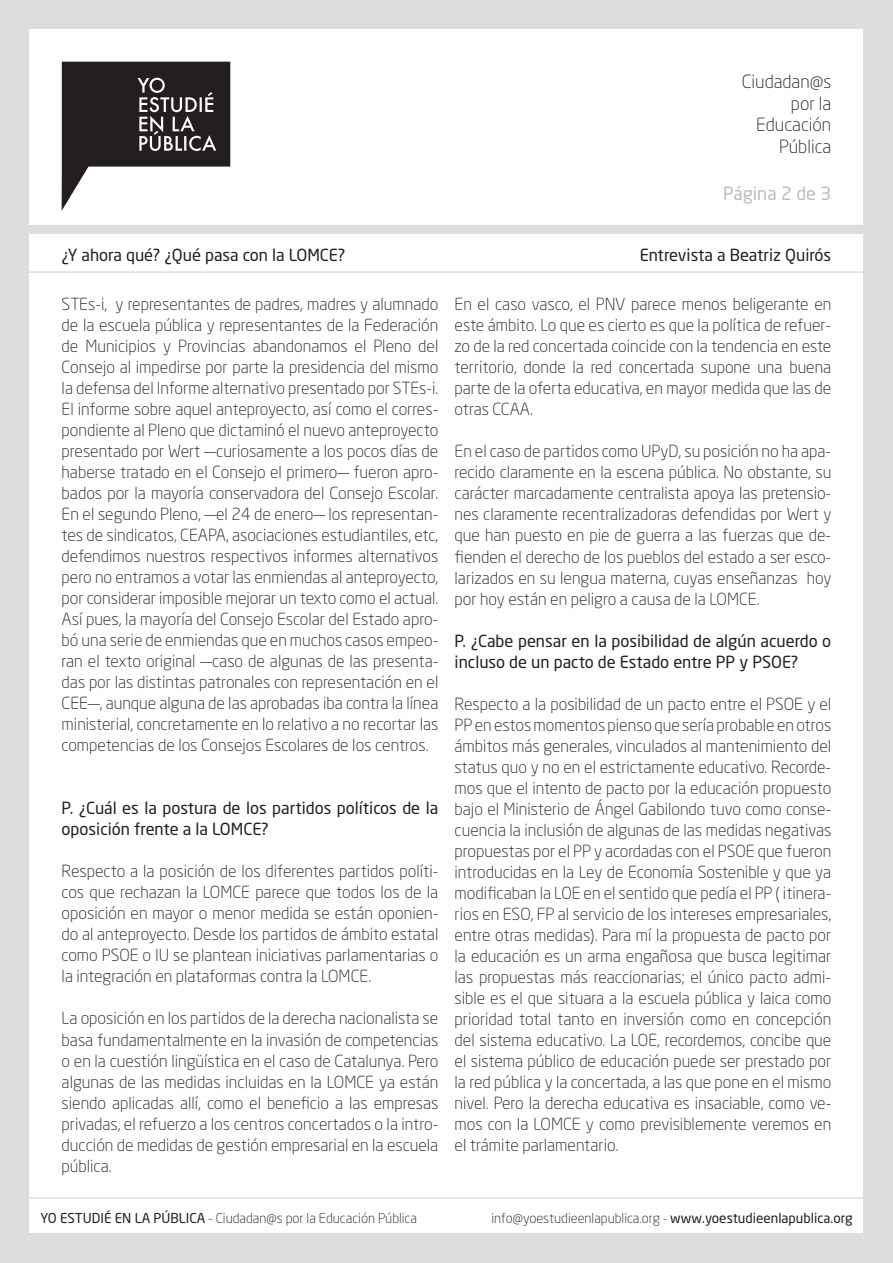
<style>
.page{position:relative;width:893px;height:1263px;background:#dcdddf}
.page>*{position:absolute;margin:0;border:0;box-sizing:border-box;transform-origin:0 0}
.t1{font:300 18px/21.6px "Neo Sans Std";color:#231f20;text-align:right}
.t2{font:18px "Neo Sans Std";color:#bcbdc0}
.t3{font:300 16.5px/21px "Neo Sans Std";color:#231f20;text-align:justify}
.t4{font:16.5px/21px "Neo Sans Std";color:#231f20}
.t5{font:300 13.5px "Neo Sans Std";color:#231f20}
.s1{font-weight:400}
</style>
<div class="page">
<div style="left:30px;top:30px;width:833px;height:1203px;background:#fff"></div>
<svg style="left:62px;top:62px;width:168px;height:148px"></svg>
<hr style="left:14px;top:1197px;width:865px;height:2px;background:#dcdddf">
<div style="left:14px;top:225px;width:865px;height:9px;background:#dcdddf"></div>
<hr style="left:14px;top:271px;width:865px;height:2px;background:#dcdddf">
<p class="t1" style="left:742px;top:71px;width:91px">Ciudadan@s por la<br>Educación<br>Pública</p>
<p class="t2" style="left:723px;top:183px;width:110px">Página 2 de 3</p>
<p class="t4" style="left:62px;top:244px;width:285px">¿Y ahora qué? ¿Qué pasa con la LOMCE?</p>
<p class="t4" style="left:640px;top:244px;width:193px">Entrevista a Beatriz Quirós</p>
<p class="t3" style="left:62px;top:294px;width:378px">STEs-i, y representantes de padres, madres y alumnado de la escuela pública y representantes de la Federación de Municipios y Provincias abandonamos el Pleno del Consejo al impedirse por parte la presidencia del mismo la defensa del Informe alternativo presentado por STEs-i.<br>El informe sobre aquel anteproyecto, así como el corres&shy;pondiente al Pleno que dictaminó el nuevo anteproyecto presentado por Wert —curiosamente a los pocos días de haberse tratado en el Consejo el primero— fueron apro&shy;bados por la mayoría conservadora del Consejo Escolar.<br>En el segundo Pleno, —el 24 de enero— los representan&shy;tes de sindicatos, CEAPA, asociaciones estudiantiles, etc, defendimos nuestros respectivos informes alternativos pero no entramos a votar las enmiendas al anteproyecto, por considerar imposible mejorar un texto como el actual.<br>Así pues, la mayoría del Consejo Escolar del Estado apro&shy;bó una serie de enmiendas que en muchos casos empeo&shy;ran el texto original —caso de algunas de las presenta&shy;das por las distintas patronales con representación en el CEE—, aunque alguna de las aprobadas iba contra la línea ministerial, concretamente en lo relativo a no recortar las competencias de los Consejos Escolares de los centros.</p>
<p class="t4" style="left:62px;top:798px;width:378px">P. ¿Cuál es la postura de los partidos políticos de la oposición frente a la LOMCE?</p>
<p class="t3" style="left:62px;top:861px;width:378px">Respecto a la posición de los diferentes partidos políti&shy;cos que rechazan la LOMCE parece que todos los de la oposición en mayor o menor medida se están oponien&shy;do al anteproyecto. Desde los partidos de ámbito estatal como PSOE o IU se plantean iniciativas parlamentarias o la integración en plataformas contra la LOMCE.</p>
<p class="t3" style="left:62px;top:1008px;width:378px">La oposición en los partidos de la derecha nacionalista se basa fundamentalmente en la invasión de competencias o en la cuestión lingüística en el caso de Catalunya. Pero algunas de las medidas incluidas en la LOMCE ya están siendo aplicadas allí, como el beneficio a las empresas privadas, el refuerzo a los centros concertados o la intro&shy;ducción de medidas de gestión empresarial en la escuela pública.</p>
<p class="t3" style="left:455px;top:294px;width:378px">En el caso vasco, el PNV parece menos beligerante en este ámbito. Lo que es cierto es que la política de refuer&shy;zo de la red concertada coincide con la tendencia en este territorio, donde la red concertada supone una buena parte de la oferta educativa, en mayor medida que las de otras CCAA.</p>
<p class="t3" style="left:455px;top:441px;width:378px">En el caso de partidos como UPyD, su posición no ha apa&shy;recido claramente en la escena pública. No obstante, su carácter marcadamente centralista apoya las pretensio&shy;nes claramente recentralizadoras defendidas por Wert y que han puesto en pie de guerra a las fuerzas que de&shy;fienden el derecho de los pueblos del estado a ser esco&shy;larizados en su lengua materna, cuyas enseñanzas hoy por hoy están en peligro a causa de la LOMCE.</p>
<p class="t4" style="left:455px;top:630px;width:378px">P. ¿Cabe pensar en la posibilidad de algún acuerdo o incluso de un pacto de Estado entre PP y PSOE?</p>
<p class="t3" style="left:455px;top:693px;width:378px">Respecto a la posibilidad de un pacto entre el PSOE y el PP en estos momentos pienso que sería probable en otros ámbitos más generales, vinculados al mantenimiento del status quo y no en el estrictamente educativo. Recorde&shy;mos que el intento de pacto por la educación propuesto bajo el Ministerio de Ángel Gabilondo tuvo como conse&shy;cuencia la inclusión de algunas de las medidas negativas propuestas por el PP y acordadas con el PSOE que fueron introducidas en la Ley de Economía Sostenible y que ya modificaban la LOE en el sentido que pedía el PP ( itinera&shy;rios en ESO, FP al servicio de los intereses empresariales, entre otras medidas). Para mí la propuesta de pacto por la educación es un arma engañosa que busca legitimar las propuestas más reaccionarias; el único pacto admi&shy;sible es el que situara a la escuela pública y laica como prioridad total tanto en inversión como en concepción del sistema educativo. La LOE, recordemos, concibe que el sistema público de educación puede ser prestado por la red pública y la concertada, a las que pone en el mismo nivel. Pero la derecha educativa es insaciable, como ve&shy;mos con la LOMCE y como previsiblemente veremos en el trámite parlamentario.</p>
<p class="t5" style="left:40px;top:1209px;width:378px"><span class="s1">YO ESTUDIÉ EN LA PÚBLICA</span> - Ciudadan@s por la Educación Pública</p>
<p class="t5" style="left:491px;top:1209px;width:363px">info@yoestudieenlapublica.org - <span class="s1">www.yoestudieenlapublica.org</span></p>
</div>
